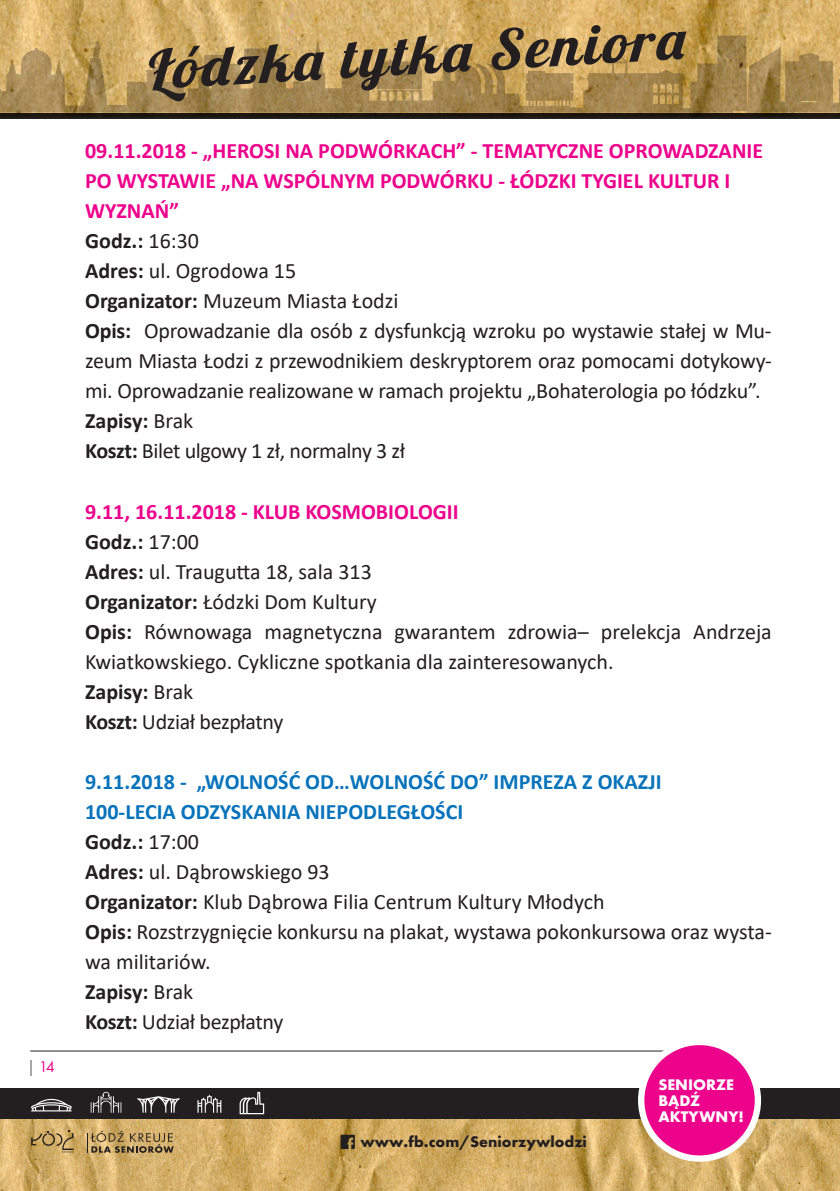
<style>
.page{position:relative;width:840px;height:1191px;background:#fff}
.page>*{position:absolute;margin:0;border:0;box-sizing:border-box;transform-origin:0 0}
.t1{font:22px/30px "Calibri";letter-spacing:-.01em;color:#231f20}
.t2{font:16px "Futura PT Bold";color:#231f20}
.t3{font:16px/16px "Futura PT Bold";color:#fff}
.t4{font:16px "Futura PT Book";color:#ed028c}
.s1{color:#6c6d70}
.s2{font-weight:700;color:#ed028c}
.s3{font-weight:700}
.s4{font-weight:700;color:#0873bb}
</style>
<div class="page">
<hr style="left:30px;top:1050px;width:673px;height:1px;background:#231f20">
<img style="left:0;top:1119px;width:839px;height:72px">
<svg style="left:31px;top:1130px;width:43px;height:22px"></svg>
<svg style="left:87px;top:1130px;width:87px;height:22px;background:#ab8f5b"></svg>
<div style="left:0;top:1088px;width:839px;height:30px;background:#231f20"></div>
<svg style="left:31px;top:1098px;width:41px;height:13px"></svg>
<svg style="left:239px;top:1091px;width:25px;height:23px"></svg>
<svg style="left:91px;top:1091px;width:30px;height:21px"></svg>
<svg style="left:137px;top:1096px;width:43px;height:16px"></svg>
<svg style="left:197px;top:1094px;width:24px;height:18px"></svg>
<div style="left:0;top:113px;width:839px;height:5px;background:#231f20"></div>
<div style="left:637px;top:1038px;width:123px;height:123px;background:#fff;border-radius:50%"></div>
<div style="left:644px;top:1045px;width:110px;height:110px;background:#ed028c;border-radius:50%"></div>
<img style="left:0;top:0;width:839px;height:117px">
<svg style="left:340px;top:1134px;width:14px;height:15px"></svg>
<svg style="left:746px;top:36px;width:93px;height:77px;background:#b49457"></svg>
<svg style="left:0;top:36px;width:746px;height:77px;background:#b39356"></svg>
<svg style="left:149px;top:44px;width:175px;height:57px;background:#887149"></svg>
<svg style="left:340px;top:35px;width:132px;height:56px;background:#8d754b"></svg>
<svg style="left:491px;top:25px;width:195px;height:48px;background:#9b804f"></svg>
<p class="t4" style="left:27px;top:1056px;width:29px"><span class="s1">|</span> 14</p>
<p class="t1" style="left:85px;top:135px;width:687px"><span class="s2">09.11.2018 - „HEROSI NA PODWÓRKACH” - TEMATYCZNE OPROWADZANIE PO WYSTAWIE „NA WSPÓLNYM PODWÓRKU - ŁÓDZKI TYGIEL KULTUR I WYZNAŃ”<br></span><span class="s3">Godz.:</span> 16:30<br><span class="s3">Adres:</span> ul. Ogrodowa 15<br><span class="s3">Organizator:</span> Muzeum Miasta Łodzi<br><span class="s3">Opis:</span> Oprowadzanie dla osób z dysfunkcją wzroku po wystawie stałej w Mu&shy;zeum Miasta Łodzi z przewodnikiem deskryptorem oraz pomocami dotykowy&shy;mi. Oprowadzanie realizowane w ramach projektu „Bohaterologia po łódzku”.<br><span class="s3">Zapisy:</span> Brak<br><span class="s3">Koszt:</span> Bilet ulgowy 1 zł, normalny 3 zł</p>
<p class="t1" style="left:85px;top:495px;width:687px"><span class="s2">9.11, 16.11.2018 - KLUB KOSMOBIOLOGII<br></span><span class="s3">Godz.:</span> 17:00<br><span class="s3">Adres:</span> ul. Traugutta 18, sala 313<br><span class="s3">Organizator:</span> Łódzki Dom Kultury<br><span class="s3">Opis:</span> Równowaga magnetyczna gwarantem zdrowia– prelekcja Andrzeja Kwiatkowskiego. Cykliczne spotkania dla zainteresowanych.<br><span class="s3">Zapisy:</span> Brak<br><span class="s3">Koszt:</span> Udział bezpłatny</p>
<p class="t1" style="left:85px;top:766px;width:687px"><span class="s4">9.11.2018 - „WOLNOŚĆ OD…WOLNOŚĆ DO” IMPREZA Z OKAZJI<br>100-LECIA ODZYSKANIA NIEPODLEGŁOŚCI<br></span><span class="s3">Godz.:</span> 17:00<br><span class="s3">Adres:</span> ul. Dąbrowskiego 93<br><span class="s3">Organizator:</span> Klub Dąbrowa Filia Centrum Kultury Młodych<br><span class="s3">Opis:</span> Rozstrzygnięcie konkursu na plakat, wystawa pokonkursowa oraz wysta&shy;wa militariów.<br><span class="s3">Zapisy:</span> Brak<br><span class="s3">Koszt:</span> Udział bezpłatny</p>
<p class="t2" style="left:360px;top:1131px;width:228px">www.fb.com/Seniorzywlodzi</p>
<p class="t3" style="left:658px;top:1076px;width:87px">SENIORZE<br>BĄDŹ<br>AKTYWNY!</p>
</div>
